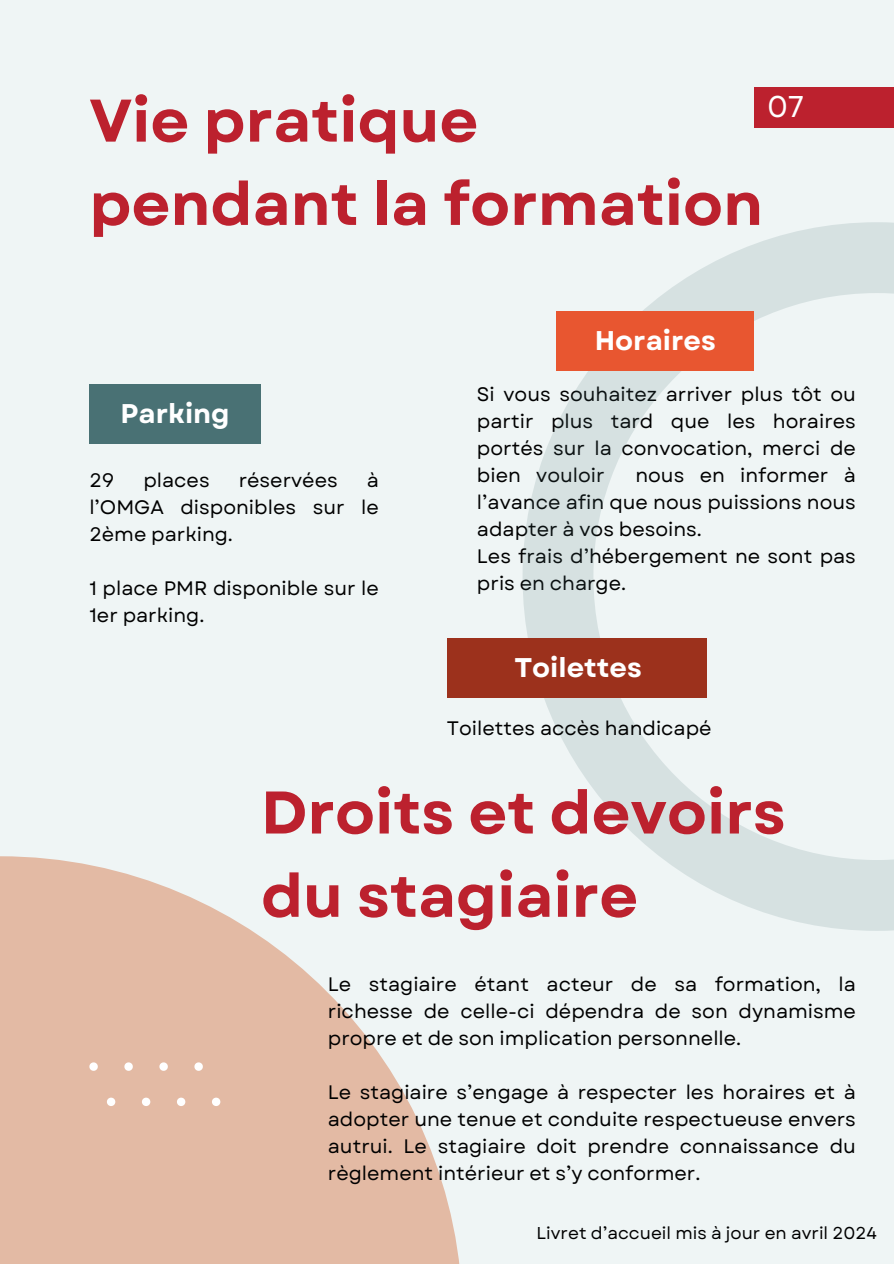
<style>
.page{position:relative;width:894px;height:1264px;background:#fff}
.page>*{position:absolute;margin:0;border:0;box-sizing:border-box;transform-origin:0 0}
.t1{font:700 60px/83.2px "Garet";color:#bc212e}
.t2{font:30px "Garet";color:#fff}
.t3{font:700 27px "Garet";color:#fff}
.t4{font:19.5px/27px "Garet";color:#000;text-align:justify}
.t5{font:17.1px "Garet";color:#000}
</style>
<div class="page">
<div style="left:0;top:0;width:893px;height:1263px;background:#eff5f5"></div>
<div style="left:754px;top:87px;width:139px;height:40px;background:#bc212e"></div>
<svg style="left:0;top:856px;width:460px;height:407px;fill:#e3baa4"></svg>
<svg style="left:522px;top:222px;width:371px;height:708px"></svg>
<svg style="left:89px;top:1062px;width:9px;height:8px"></svg>
<svg style="left:124px;top:1062px;width:9px;height:8px"></svg>
<svg style="left:159px;top:1062px;width:9px;height:8px"></svg>
<svg style="left:194px;top:1062px;width:9px;height:8px"></svg>
<svg style="left:107px;top:1097px;width:8px;height:9px"></svg>
<svg style="left:142px;top:1097px;width:8px;height:9px"></svg>
<svg style="left:177px;top:1097px;width:8px;height:9px"></svg>
<svg style="left:212px;top:1097px;width:8px;height:9px"></svg>
<div style="left:556px;top:311px;width:198px;height:60px;background:#e85630"></div>
<div style="left:89px;top:385px;width:172px;height:59px;background:#497174"></div>
<div style="left:446px;top:639px;width:260px;height:59px;background:#9c311c"></div>
<h1 class="t1" style="left:89px;top:81px;width:675px">Vie pratique<br>pendant la formation</h1>
<h2 class="t2" style="left:766px;top:88px;width:39px">07</h2>
<h3 class="t3" style="left:594px;top:323px;width:122px">Horaires</h3>
<h3 class="t3" style="left:120px;top:396px;width:111px">Parking</h3>
<p class="t4" style="left:89px;top:467px;width:291px;text-indent:277px">à l’OMGA disponibles sur le 2ème parking.</p>
<p class="t4" style="left:89px;top:575px;width:291px">1 place PMR disponible sur le<br>1er parking.</p>
<p class="t4" style="left:89px;top:467px;width:26px">29</p>
<p class="t4" style="left:143px;top:467px;width:68px">places</p>
<p class="t4" style="left:239px;top:467px;width:100px">réservées</p>
<p class="t4" style="left:477px;top:381px;width:380px">Si vous souhaitez arriver plus tôt ou partir plus tard que les horaires portés sur la convocation, merci de bien vouloir</p>
<p class="t4" style="left:477px;top:462px;width:380px;text-align:left;text-indent:158px">nous en informer à l’avance afin que nous puissions nous adapter à vos besoins.<br>Les frais d’hébergement ne sont pas pris en charge.</p>
<h3 class="t3" style="left:514px;top:650px;width:129px">Toilettes</h3>
<p class="t4" style="left:446px;top:714px;width:266px">Toilettes accès handicapé</p>
<h1 class="t1" style="left:261px;top:773px;width:526px">Droits et devoirs du stagiaire</h1>
<p class="t4" style="left:328px;top:971px;width:529px">Le stagiaire étant acteur de sa formation, la richesse de celle-ci dépendra de son dynamisme propre et de son implication personnelle.</p>
<p class="t4" style="left:328px;top:1079px;width:529px">Le stagiaire s’engage à respecter les horaires et à adopter une tenue et conduite respectueuse envers autrui. Le stagiaire doit prendre connaissance du règlement intérieur et s’y conformer.</p>
<p class="t5" style="left:536px;top:1222px;width:342px">Livret d’accueil mis à jour en avril 2024</p>
</div>
